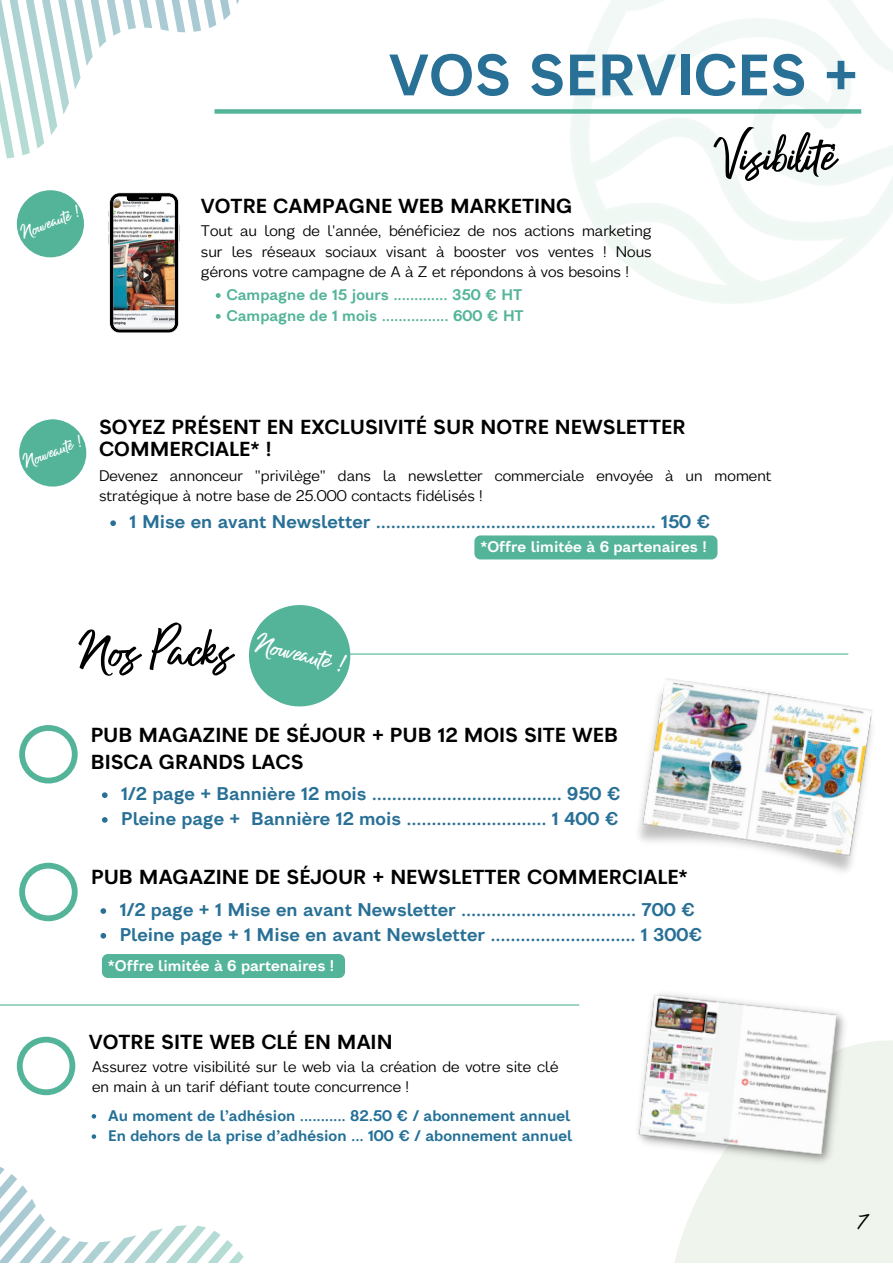
<style>
.page{position:relative;width:893px;height:1264px;background:#fff}
.page>*{position:absolute;margin:0;border:0;box-sizing:border-box;transform-origin:0 0}
.t1{font:63px "Radiant Beauty";color:#000}
.t2{font:700 57px "Landea";color:#287096}
.t3{font:33.75px "Radiant Beauty";color:#fff}
.t4{font:31.05px "Radiant Beauty";color:#000}
.t5{font:22.8px "Radiant Beauty";color:#fff}
.t6{font:700 19.8px/22.5px "Landea";color:#000}
.t7{font:700 18px "Landea";color:#287096}
.t8{font:15px/20.2px "Landea";color:#000}
.t9{font:700 15px "Landea";color:#237097}
.t10{font:700 15px "Landea";color:#54b499}
.t11{font:700 15px "Landea";color:#fff}
</style>
<div class="page">
<div style="left:675px;top:1040px;width:217px;height:222px;background:#eff4ec"></div>
<img style="left:638px;top:993px;width:217px;height:179px">
<svg style="left:0;top:0;width:239px;height:159px"></svg>
<div style="left:214px;top:109px;width:647px;height:5px;background:#54b499"></div>
<svg style="left:17px;top:1036px;width:58px;height:25px"></svg>
<svg style="left:0;top:1061px;width:244px;height:201px"></svg>
<svg style="left:216px;top:293px;width:5px;height:5px"></svg>
<svg style="left:216px;top:314px;width:5px;height:5px"></svg>
<svg style="left:21px;top:194px;width:59px;height:59px"></svg>
<div style="left:17px;top:190px;width:67px;height:67px;background:#54b499;border-radius:50%"></div>
<img style="left:108px;top:192px;width:72px;height:141px">
<svg style="left:110px;top:520px;width:6px;height:6px"></svg>
<svg style="left:24px;top:420px;width:58px;height:62px"></svg>
<div style="left:19px;top:419px;width:67px;height:67px;background:#54b499;border-radius:50%"></div>
<div style="left:474px;top:535px;width:243px;height:24px;background:#54b499;border-radius:6px"></div>
<hr style="left:269px;top:653px;width:579px;height:1px;background:#54b499">
<svg style="left:248px;top:605px;width:109px;height:102px"></svg>
<svg style="left:102px;top:792px;width:6px;height:6px"></svg>
<svg style="left:102px;top:817px;width:6px;height:5px"></svg>
<svg style="left:19px;top:725px;width:59px;height:58px"></svg>
<svg style="left:19px;top:862px;width:59px;height:59px"></svg>
<div style="left:102px;top:954px;width:243px;height:24px;background:#54b499;border-radius:6px"></div>
<img style="left:638px;top:678px;width:234px;height:194px">
<svg style="left:100px;top:908px;width:6px;height:5px"></svg>
<svg style="left:100px;top:933px;width:6px;height:5px"></svg>
<hr style="left:0;top:1004px;width:579px;height:1px;background:#54b499">
<p class="t2" style="left:389px;top:39px;width:471px">VOS SERVICES +</p>
<p class="t5" style="left:17px;top:221px;width:63px;rotate:-20deg">Nouveauté !</p>
<p class="t6" style="left:201px;top:194px;width:373px">VOTRE CAMPAGNE WEB MARKETING</p>
<p class="t8" style="left:201px;top:220px;width:452px;line-height:20.9px;text-align:justify">Tout au long de l'année, bénéficiez de nos actions marketing sur les réseaux sociaux visant à booster vos ventes ! Nous gérons votre campagne de A à Z et répondons à vos besoins !</p>
<p class="t10" style="left:226px;top:285px;width:297px">Campagne de 15 jours ............. 350 € HT</p>
<p class="t10" style="left:226px;top:306px;width:299px">Campagne de 1 mois ................ 600 € HT</p>
<p class="t1" style="left:720px;top:121px;width:113px">Visibilité</p>
<p class="t5" style="left:19px;top:450px;width:63px;rotate:-20deg">Nouveauté !</p>
<p class="t6" style="left:99px;top:415px;width:588px">SOYEZ PRÉSENT EN EXCLUSIVITÉ SUR NOTRE NEWSLETTER<br>COMMERCIALE* !</p>
<p class="t8" style="left:99px;top:465px;width:674px">Devenez annonceur "privilège" dans la newsletter commerciale envoyée à un moment stratégique à notre base de 25.000 contacts fidélisés !</p>
<p class="t7" style="left:130px;top:510px;width:582px">1 Mise en avant Newsletter ........................................................ 150 €</p>
<p class="t11" style="left:480px;top:537px;width:228px">*Offre limitée à 6 partenaires !</p>
<p class="t1" style="left:78px;top:615px;width:153px">Nos Packs</p>
<p class="t3" style="left:261px;top:623px;width:93px;rotate:15deg">Nouveauté !</p>
<p class="t6" style="left:91px;top:721px;width:529px;line-height:27px">PUB MAGAZINE DE SÉJOUR + PUB 12 MOIS SITE WEB<br>BISCA GRANDS LACS</p>
<p class="t7" style="left:121px;top:782px;width:501px">1/2 page + Bannière 12 mois ...................................... 950 €</p>
<p class="t7" style="left:121px;top:807px;width:499px">Pleine page + Bannière 12 mois ............................ 1 400 €</p>
<p class="t6" style="left:91px;top:866px;width:598px">PUB MAGAZINE DE SÉJOUR + NEWSLETTER COMMERCIALE*</p>
<p class="t7" style="left:120px;top:898px;width:577px">1/2 page + 1 Mise en avant Newsletter ................................... 700 €</p>
<p class="t7" style="left:120px;top:923px;width:584px">Pleine page + 1 Mise en avant Newsletter ............................. 1 300€</p>
<p class="t11" style="left:108px;top:955px;width:228px">*Offre limitée à 6 partenaires !</p>
<p class="t6" style="left:89px;top:1030px;width:305px">VOTRE SITE WEB CLÉ EN MAIN</p>
<p class="t8" style="left:92px;top:1056px;width:468px">Assurez votre visibilité sur le web via la création de votre site clé en main à un tarif défiant toute concurrence !</p>
<p class="t9" style="left:108px;top:1106px;width:463px">Au moment de l’adhésion ........... 82.50 € / abonnement annuel</p>
<p class="t9" style="left:108px;top:1126px;width:465px">En dehors de la prise d’adhésion ... 100 € / abonnement annuel</p>
<p class="t4" style="left:858px;top:1203px;width:11px">7</p>
</div>
